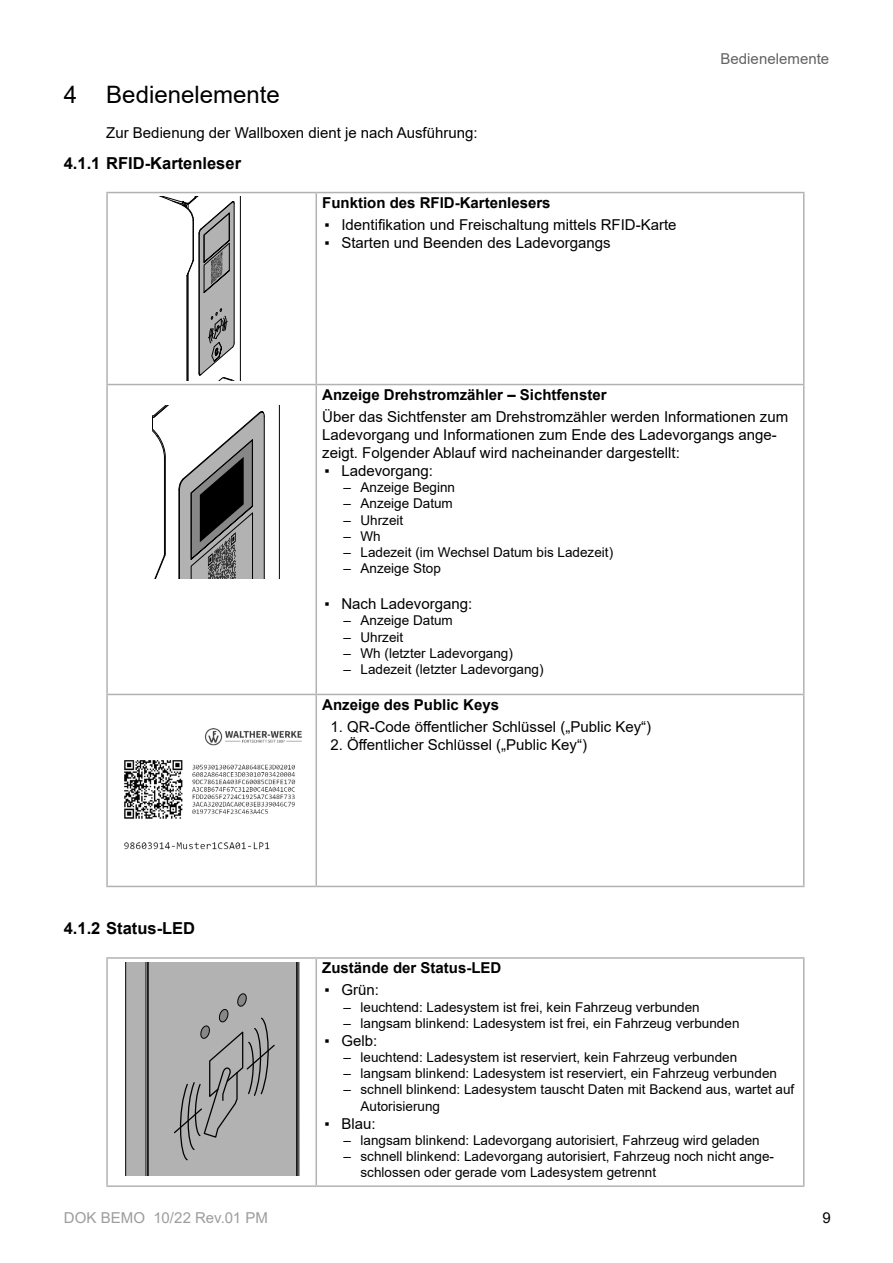
<style>
.page{position:relative;width:893px;height:1263px;background:#fff}
.page>*{position:absolute;margin:0;border:0;box-sizing:border-box;transform-origin:0 0}
.t1{font:24px "Arial";color:#000}
.t2{font:700 16.5px "Arial";color:#000}
.t3{font:15px/18px "Arial";color:#000}
.t4{font:700 15px "Arial";color:#000}
.t5{font:15px "Arial";letter-spacing:-.005em;color:#9d9d9c}
.t6{font:15px "Arial";letter-spacing:.005em;color:#646363}
.t7{font:13.5px/16.2px "Arial";color:#000}
.s1{font-family:"Arial Narrow"}
</style>
<div class="page">
<hr style="left:315px;top:193px;width:2px;height:191px;background:#b3b2b2">
<hr style="left:315px;top:385px;width:2px;height:309px;background:#b3b2b2">
<hr style="left:315px;top:695px;width:2px;height:191px;background:#b3b2b2">
<hr style="left:106px;top:192px;width:210px;height:1px;background:#b3b2b2">
<hr style="left:106px;top:193px;width:2px;height:191px;background:#b3b2b2">
<hr style="left:316px;top:192px;width:488px;height:1px;background:#b3b2b2">
<hr style="left:803px;top:193px;width:1px;height:191px;background:#b3b2b2">
<hr style="left:106px;top:384px;width:210px;height:1px;background:#b3b2b2">
<hr style="left:106px;top:385px;width:2px;height:309px;background:#b3b2b2">
<hr style="left:316px;top:384px;width:488px;height:1px;background:#b3b2b2">
<hr style="left:803px;top:385px;width:1px;height:309px;background:#b3b2b2">
<hr style="left:106px;top:694px;width:210px;height:1px;background:#b3b2b2">
<hr style="left:106px;top:695px;width:2px;height:191px;background:#b3b2b2">
<hr style="left:316px;top:694px;width:488px;height:1px;background:#b3b2b2">
<hr style="left:803px;top:695px;width:1px;height:191px;background:#b3b2b2">
<hr style="left:106px;top:886px;width:210px;height:1px;background:#b3b2b2">
<hr style="left:316px;top:886px;width:488px;height:1px;background:#b3b2b2">
<svg style="left:161px;top:197px;width:80px;height:184px"></svg>
<svg style="left:153px;top:406px;width:127px;height:173px"></svg>
<img style="left:124px;top:728px;width:178px;height:122px">
<hr style="left:315px;top:959px;width:2px;height:226px;background:#b3b2b2">
<hr style="left:106px;top:957px;width:210px;height:2px;background:#b3b2b2">
<hr style="left:106px;top:959px;width:2px;height:226px;background:#b3b2b2">
<hr style="left:316px;top:957px;width:488px;height:2px;background:#b3b2b2">
<hr style="left:803px;top:959px;width:1px;height:226px;background:#b3b2b2">
<hr style="left:106px;top:1185px;width:210px;height:2px;background:#b3b2b2">
<hr style="left:316px;top:1185px;width:488px;height:2px;background:#b3b2b2">
<svg style="left:125px;top:962px;width:175px;height:214px;background:#a7a6a6"></svg>
<h1 class="t1" style="left:64px;top:78px;width:217px">4 Bedienelemente</h1>
<p class="t3" style="left:106px;top:123px;width:373px">Zur Bedienung der Wallboxen dient je nach Ausführung:</p>
<p class="t2" style="left:64px;top:151px;width:179px">4.1.1 RFID-Kartenleser</p>
<p class="t4" style="left:322px;top:192px;width:230px">Funktion des RFID-Kartenlesers</p>
<p class="t3" style="left:324px;top:216px;width:354px"><span class="s1">▪</span> Identifikation und Freischaltung mittels RFID-Karte</p>
<p class="t3" style="left:324px;top:234px;width:288px"><span class="s1">▪</span> Starten und Beenden des Ladevorgangs</p>
<p class="t6" style="left:720px;top:48px;width:110px">Bedienelemente</p>
<p class="t2" style="left:64px;top:917px;width:133px">4.1.2 Status-LED</p>
<p class="t4" style="left:322px;top:384px;width:286px">Anzeige Drehstromzähler – Sichtfenster</p>
<p class="t3" style="left:322px;top:408px;width:467px">Über das Sichtfenster am Drehstromzähler werden Informationen zum<br>Ladevorgang und Informationen zum Ende des Ladevorgangs ange&shy;zeigt. Folgender Ablauf wird nacheinander dargestellt:</p>
<p class="t3" style="left:324px;top:462px;width:110px"><span class="s1">▪</span> Ladevorgang:</p>
<p class="t7" style="left:344px;top:479px;width:113px">– Anzeige Beginn</p>
<p class="t7" style="left:344px;top:495px;width:111px">– Anzeige Datum</p>
<p class="t7" style="left:344px;top:512px;width:61px">– Uhrzeit</p>
<p class="t7" style="left:344px;top:528px;width:39px">– Wh</p>
<p class="t7" style="left:344px;top:544px;width:271px">– Ladezeit (im Wechsel Datum bis Ladezeit)</p>
<p class="t7" style="left:344px;top:560px;width:99px">– Anzeige Stop</p>
<p class="t3" style="left:324px;top:595px;width:149px"><span class="s1">▪</span> Nach Ladevorgang:</p>
<p class="t7" style="left:344px;top:612px;width:111px">– Anzeige Datum</p>
<p class="t7" style="left:344px;top:629px;width:61px">– Uhrzeit</p>
<p class="t7" style="left:344px;top:645px;width:171px">– Wh (letzter Ladevorgang)</p>
<p class="t7" style="left:344px;top:661px;width:202px">– Ladezeit (letzter Ladevorgang)</p>
<p class="t4" style="left:322px;top:694px;width:178px">Anzeige des Public Keys</p>
<p class="t3" style="left:331px;top:717px;width:322px">1. QR-Code öffentlicher Schlüssel („Public Key“)</p>
<p class="t3" style="left:331px;top:735px;width:258px">2. Öffentlicher Schlüssel („Public Key“)</p>
<p class="t4" style="left:322px;top:957px;width:181px">Zustände der Status-LED</p>
<p class="t3" style="left:324px;top:981px;width:56px"><span class="s1">▪</span> Grün:</p>
<p class="t7" style="left:344px;top:999px;width:358px">– leuchtend: Ladesystem ist frei, kein Fahrzeug verbunden</p>
<p class="t7" style="left:344px;top:1015px;width:397px">– langsam blinkend: Ladesystem ist frei, ein Fahrzeug verbunden</p>
<p class="t3" style="left:324px;top:1031px;width:54px"><span class="s1">▪</span> Gelb:</p>
<p class="t7" style="left:344px;top:1049px;width:395px">– leuchtend: Ladesystem ist reserviert, kein Fahrzeug verbunden</p>
<p class="t7" style="left:344px;top:1065px;width:435px">– langsam blinkend: Ladesystem ist reserviert, ein Fahrzeug verbunden</p>
<p class="t7" style="left:361px;top:1081px;width:435px;text-indent:-17px">– schnell blinkend: Ladesystem tauscht Daten mit Backend aus, wartet auf<br>Autorisierung</p>
<p class="t3" style="left:324px;top:1114px;width:53px"><span class="s1">▪</span> Blau:</p>
<p class="t7" style="left:344px;top:1132px;width:418px">– langsam blinkend: Ladevorgang autorisiert, Fahrzeug wird geladen</p>
<p class="t7" style="left:361px;top:1148px;width:415px;text-indent:-17px">– schnell blinkend: Ladevorgang autorisiert, Fahrzeug noch nicht ange&shy;schlossen oder gerade vom Ladesystem getrennt</p>
<p class="t5" style="left:64px;top:1207px;width:206px">DOK BEMO 10/22 Rev.01 PM</p>
<p class="t3" style="left:822px;top:1208px;width:10px">9</p>
</div>
